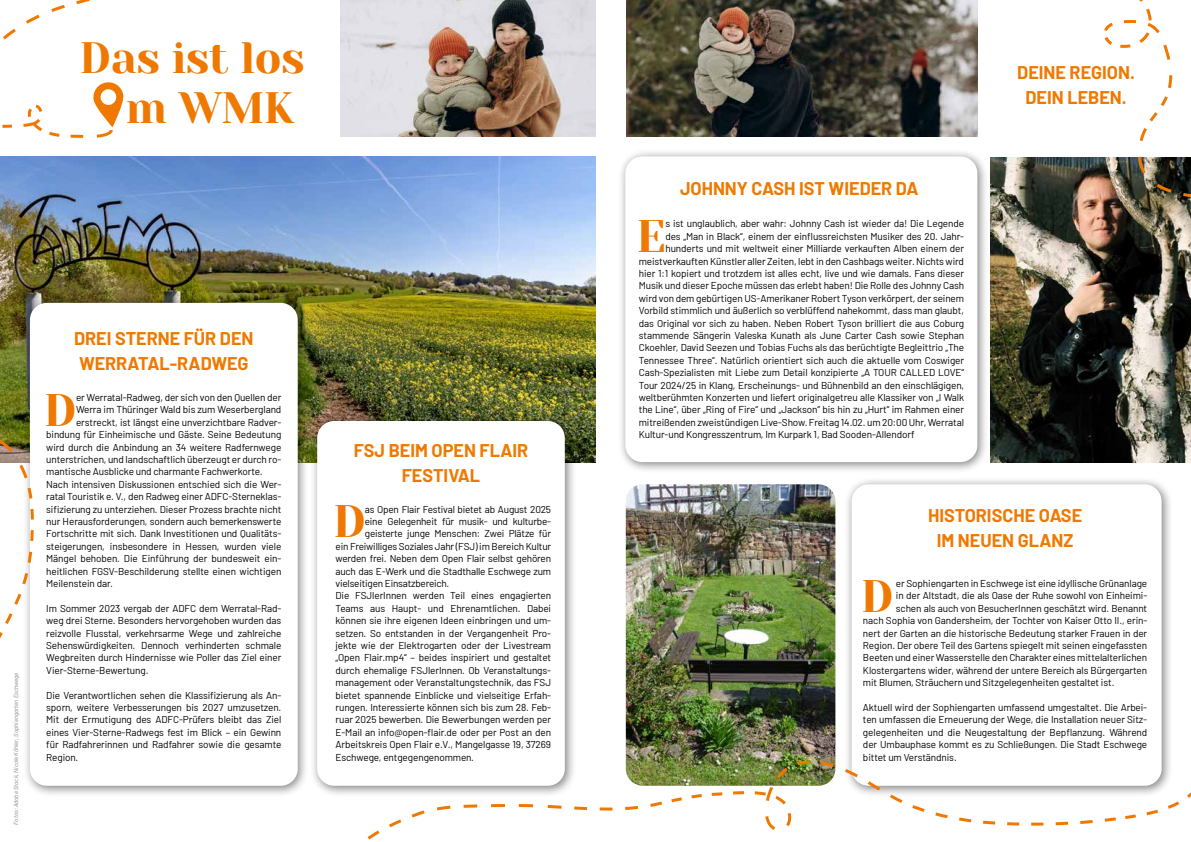
<style>
.page{position:relative;width:1191px;height:842px;background:#fff}
.page>*{position:absolute;margin:0;border:0;box-sizing:border-box;transform-origin:0 0}
.t1{font:45.4px "Yeseva One";color:#ef7900}
.t2{font:43.8px/49.7px "Yeseva One";letter-spacing:-.01em;color:#ef7900;text-align:right}
.t3{font:700 18px/25px "Barlow";color:#ef7900;text-align:center}
.t4{font:10px/12.4px "Barlow";letter-spacing:-.01em;color:#000;text-align:justify}
.t5{font:italic 6px "Barlow";color:#878787}
</style>
<div class="page">
<div style="left:618px;top:149px;width:370px;height:325px;background:#000;opacity:.49"></div>
<div style="left:625px;top:156px;width:352px;height:306px;background:#fff;border-radius:17px"></div>
<img style="left:626px;top:484px;width:209px;height:182px">
<div style="left:844px;top:477px;width:328px;height:320px;background:#000;opacity:.49"></div>
<div style="left:851px;top:484px;width:310px;height:302px;background:#fff;border-radius:17px"></div>
<img style="left:0;top:156px;width:595px;height:306px">
<div style="left:22px;top:295px;width:287px;height:502px;background:#000;opacity:.49"></div>
<div style="left:30px;top:303px;width:268px;height:483px;background:#fff;border-radius:17px"></div>
<div style="left:310px;top:413px;width:266px;height:384px;background:#000;opacity:.49"></div>
<div style="left:317px;top:421px;width:248px;height:365px;background:#fff;border-radius:17px"></div>
<img style="left:990px;top:158px;width:201px;height:304px">
<img style="left:626px;top:0;width:351px;height:137px">
<img style="left:341px;top:0;width:254px;height:137px">
<svg style="left:1048px;top:0;width:143px;height:200px"></svg>
<svg style="left:335px;top:666px;width:856px;height:174px"></svg>
<svg style="left:0;top:424px;width:34px;height:283px"></svg>
<svg style="left:2px;top:0;width:122px;height:138px"></svg>
<h2 class="t2" style="left:79px;top:31px;width:227px">Das ist los m WMK</h2>
<p class="t5" style="left:12px;top:825px;width:154px;rotate:-90deg">Fotos: Adobe Stock, Nicole Köhler, Sophiengarten Eschwege</p>
<h3 class="t3" style="left:74px;top:324px;width:181px;text-align:left">DREI STERNE FÜR DEN<br>WERRATAL-RADWEG</h3>
<h1 class="t1" style="left:44px;top:377px;width:34px">D</h1>
<p class="t4" style="left:76px;top:390px;width:207px">er Werratal-Radweg, der sich von den Quellen der</p>
<p class="t4" style="left:76px;top:403px;width:207px">Werra im Thüringer Wald bis zum Weserbergland</p>
<p class="t4" style="left:76px;top:415px;width:207px">erstreckt, ist längst eine unverzichtbare Radver-</p>
<p class="t4" style="left:46px;top:428px;width:237px">bindung für Einheimische und Gäste. Seine Bedeutung</p>
<p class="t4" style="left:46px;top:440px;width:237px">wird durch die Anbindung an 34 weitere Radfernwege</p>
<p class="t4" style="left:46px;top:452px;width:237px">unterstrichen, und landschaftlich überzeugt er durch ro-</p>
<p class="t4" style="left:46px;top:465px;width:218px">mantische Ausblicke und charmante Fachwerkorte.</p>
<p class="t4" style="left:46px;top:477px;width:237px">Nach intensiven Diskussionen entschied sich die Wer-</p>
<p class="t4" style="left:46px;top:490px;width:237px">ratal Touristik e. V., den Radweg einer ADFC-Sterneklas-</p>
<p class="t4" style="left:46px;top:502px;width:237px">sifizierung zu unterziehen. Dieser Prozess brachte nicht</p>
<p class="t4" style="left:46px;top:514px;width:237px">nur Herausforderungen, sondern auch bemerkenswerte</p>
<p class="t4" style="left:46px;top:527px;width:237px">Fortschritte mit sich. Dank Investitionen und Qualitäts-</p>
<p class="t4" style="left:46px;top:539px;width:237px">steigerungen, insbesondere in Hessen, wurden viele</p>
<p class="t4" style="left:46px;top:552px;width:237px">Mängel behoben. Die Einführung der bundesweit ein-</p>
<p class="t4" style="left:46px;top:564px;width:237px">heitlichen FGSV-Beschilderung stellte einen wichtigen</p>
<p class="t4" style="left:46px;top:576px;width:68px">Meilenstein dar.</p>
<p class="t4" style="left:46px;top:601px;width:237px">Im Sommer 2023 vergab der ADFC dem Werratal-Rad&shy;weg drei Sterne. Besonders hervorgehoben wurden das reizvolle Flusstal, verkehrsarme Wege und zahlreiche Sehenswürdigkeiten. Dennoch verhinderten schmale Wegbreiten durch Hindernisse wie Poller das Ziel einer Vier-Sterne-Bewertung.</p>
<p class="t4" style="left:46px;top:688px;width:237px">Die Verantwortlichen sehen die Klassifizierung als An&shy;sporn, weitere Verbesserungen bis 2027 umzusetzen.<br>Mit der Ermutigung des ADFC-Prüfers bleibt das Ziel eines Vier-Sterne-Radwegs fest im Blick – ein Gewinn für Radfahrerinnen und Radfahrer sowie die gesamte Region.</p>
<h3 class="t3" style="left:354px;top:437px;width:176px">FSJ BEIM OPEN FLAIR<br>FESTIVAL</h3>
<h1 class="t1" style="left:333px;top:488px;width:34px">D</h1>
<p class="t4" style="left:365px;top:502px;width:188px">as Open Flair Festival bietet ab August 2025</p>
<p class="t4" style="left:365px;top:514px;width:188px">eine Gelegenheit für musik- und kulturbe-</p>
<p class="t4" style="left:365px;top:527px;width:188px">geisterte junge Menschen: Zwei Plätze für</p>
<p class="t4" style="left:335px;top:539px;width:217px">ein Freiwilliges Soziales Jahr (FSJ) im Bereich Kultur</p>
<p class="t4" style="left:335px;top:552px;width:217px">werden frei. Neben dem Open Flair selbst gehören</p>
<p class="t4" style="left:335px;top:564px;width:217px">auch das E-Werk und die Stadthalle Eschwege zum</p>
<p class="t4" style="left:335px;top:576px;width:115px">vielseitigen Einsatzbereich.</p>
<p class="t4" style="left:335px;top:589px;width:217px">Die FSJlerInnen werden Teil eines engagierten</p>
<p class="t4" style="left:335px;top:601px;width:217px">Teams aus Haupt- und Ehrenamtlichen. Dabei</p>
<p class="t4" style="left:335px;top:614px;width:217px">können sie ihre eigenen Ideen einbringen und um-</p>
<p class="t4" style="left:335px;top:626px;width:217px">setzen. So entstanden in der Vergangenheit Pro-</p>
<p class="t4" style="left:335px;top:638px;width:217px">jekte wie der Elektrogarten oder der Livestream</p>
<p class="t4" style="left:335px;top:651px;width:217px">„Open Flair.mp4“ – beides inspiriert und gestaltet</p>
<p class="t4" style="left:335px;top:663px;width:217px">durch ehemalige FSJlerInnen. Ob Veranstaltungs-</p>
<p class="t4" style="left:335px;top:676px;width:217px">management oder Veranstaltungstechnik, das FSJ</p>
<p class="t4" style="left:335px;top:688px;width:217px">bietet spannende Einblicke und vielseitige Erfah-</p>
<p class="t4" style="left:335px;top:700px;width:217px">rungen. Interessierte können sich bis zum 28. Feb-</p>
<p class="t4" style="left:335px;top:713px;width:217px">ruar 2025 bewerben. Die Bewerbungen werden per</p>
<p class="t4" style="left:335px;top:725px;width:217px">E-Mail an info@open-flair.de oder per Post an den</p>
<p class="t4" style="left:335px;top:738px;width:217px">Arbeitskreis Open Flair e.V., Mangelgasse 19, 37269</p>
<p class="t4" style="left:335px;top:750px;width:140px">Eschwege, entgegengenommen.</p>
<h3 class="t3" style="left:680px;top:175px;width:240px">JOHNNY CASH IST WIEDER DA</h3>
<h1 class="t1" style="left:636px;top:203px;width:31px">E</h1>
<p class="t4" style="left:665px;top:217px;width:300px">s ist unglaublich, aber wahr: Johnny Cash ist wieder da! Die Legende</p>
<p class="t4" style="left:665px;top:229px;width:300px">des „Man in Black“, einem der einflussreichsten Musiker des 20. Jahr-</p>
<p class="t4" style="left:665px;top:242px;width:300px">hunderts und mit weltweit einer Milliarde verkauften Alben einem der</p>
<p class="t4" style="left:639px;top:254px;width:327px">meistverkauften Künstler aller Zeiten, lebt in den Cashbags weiter. Nichts wird</p>
<p class="t4" style="left:639px;top:266px;width:327px">hier 1:1 kopiert und trotzdem ist alles echt, live und wie damals. Fans dieser</p>
<p class="t4" style="left:639px;top:279px;width:327px">Musik und dieser Epoche müssen das erlebt haben! Die Rolle des Johnny Cash</p>
<p class="t4" style="left:639px;top:291px;width:327px">wird von dem gebürtigen US-Amerikaner Robert Tyson verkörpert, der seinem</p>
<p class="t4" style="left:639px;top:304px;width:327px">Vorbild stimmlich und äußerlich so verblüffend nahekommt, dass man glaubt,</p>
<p class="t4" style="left:639px;top:316px;width:327px">das Original vor sich zu haben. Neben Robert Tyson brilliert die aus Coburg</p>
<p class="t4" style="left:639px;top:328px;width:327px">stammende Sängerin Valeska Kunath als June Carter Cash sowie Stephan</p>
<p class="t4" style="left:639px;top:341px;width:327px">Ckoehler, David Seezen und Tobias Fuchs als das berüchtigte Begleittrio „The</p>
<p class="t4" style="left:639px;top:353px;width:327px">Tennessee Three“. Natürlich orientiert sich auch die aktuelle vom Coswiger</p>
<p class="t4" style="left:639px;top:366px;width:327px">Cash-Spezialisten mit Liebe zum Detail konzipierte „A TOUR CALLED LOVE“</p>
<p class="t4" style="left:639px;top:378px;width:327px">Tour 2024/25 in Klang, Erscheinungs- und Bühnenbild an den einschlägigen,</p>
<p class="t4" style="left:639px;top:390px;width:327px">weltberühmten Konzerten und liefert originalgetreu alle Klassiker von „I Walk</p>
<p class="t4" style="left:639px;top:403px;width:327px">the Line“, über „Ring of Fire“ und „Jackson“ bis hin zu „Hurt“ im Rahmen einer</p>
<p class="t4" style="left:639px;top:415px;width:327px">mitreißenden zweistündigen Live-Show. Freitag 14.02. um 20:00 Uhr, Werratal</p>
<p class="t4" style="left:639px;top:428px;width:277px">Kultur-und Kongresszentrum, Im Kurpark 1, Bad Sooden-Allendorf</p>
<h3 class="t3" style="left:1017px;top:58px;width:119px">DEINE REGION.<br>DEIN LEBEN.</h3>
<h3 class="t3" style="left:928px;top:502px;width:156px">HISTORISCHE OASE<br>IM NEUEN GLANZ</h3>
<h1 class="t1" style="left:860px;top:563px;width:34px">D</h1>
<p class="t4" style="left:896px;top:576px;width:253px">er Sophiengarten in Eschwege ist eine idyllische Grünanlage</p>
<p class="t4" style="left:896px;top:589px;width:253px">in der Altstadt, die als Oase der Ruhe sowohl von Einheimi-</p>
<p class="t4" style="left:896px;top:601px;width:253px">schen als auch von BesucherInnen geschätzt wird. Benannt</p>
<p class="t4" style="left:863px;top:614px;width:286px">nach Sophia von Gandersheim, der Tochter von Kaiser Otto II., erin-</p>
<p class="t4" style="left:863px;top:626px;width:286px">nert der Garten an die historische Bedeutung starker Frauen in der</p>
<p class="t4" style="left:863px;top:638px;width:286px">Region. Der obere Teil des Gartens spiegelt mit seinen eingefassten</p>
<p class="t4" style="left:863px;top:651px;width:286px">Beeten und einer Wasserstelle den Charakter eines mittelalterlichen</p>
<p class="t4" style="left:863px;top:663px;width:286px">Klostergartens wider, während der untere Bereich als Bürgergarten</p>
<p class="t4" style="left:863px;top:676px;width:253px">mit Blumen, Sträuchern und Sitzgelegenheiten gestaltet ist.</p>
<p class="t4" style="left:863px;top:700px;width:286px">Aktuell wird der Sophiengarten umfassend umgestaltet. Die Arbei&shy;ten umfassen die Erneuerung der Wege, die Installation neuer Sitz&shy;gelegenheiten und die Neugestaltung der Bepflanzung. Während der Umbauphase kommt es zu Schließungen. Die Stadt Eschwege bittet um Verständnis.</p>
</div>
